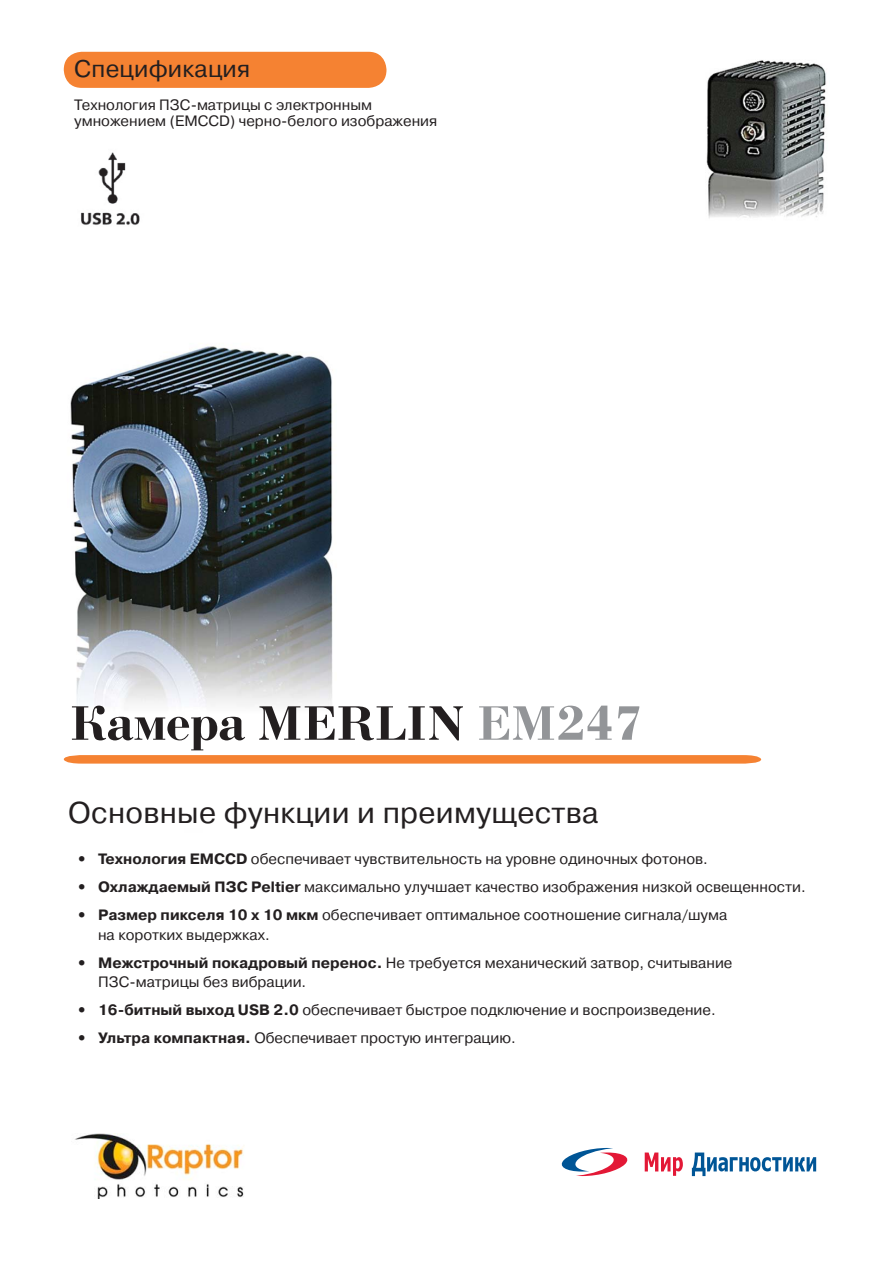
<style>
.page{position:relative;width:893px;height:1263px;background:#fff}
.page>*{position:absolute;margin:0;border:0;box-sizing:border-box;transform-origin:0 0}
.t1{font:700 51px "Bodoni C";color:#231f20}
.t2{font:30px "Pragmatica C";letter-spacing:.01em;color:#231f20}
.t3{font:24px "Pragmatica C";letter-spacing:.01em;color:#231f20}
.t4{font:15px/19.5px "Pragmatica C";color:#231f20}
.s1{color:#939598}
.s2{font-weight:700}
</style>
<div class="page">
<img style="left:63px;top:344px;width:270px;height:416px">
<svg style="left:561px;top:1148px;width:67px;height:28px"></svg>
<svg style="left:645px;top:1152px;width:38px;height:24px"></svg>
<svg style="left:692px;top:1152px;width:124px;height:24px"></svg>
<div style="left:64px;top:52px;width:322px;height:36px;background:#f58232;border-radius:18px"></div>
<img style="left:74px;top:1134px;width:170px;height:65px">
<img style="left:706px;top:60px;width:120px;height:158px">
<img style="left:81px;top:152px;width:59px;height:73px">
<svg style="left:64px;top:755px;width:697px;height:9px"></svg>
<h3 class="t3" style="left:74px;top:60px;width:177px">Спецификация</h3>
<p class="t4" style="left:74px;top:98px;width:365px;line-height:16.5px">Технология ПЗС-матрицы с электронным умножением (EMCCD) черно-белого изображения</p>
<h1 class="t1" style="left:70px;top:703px;width:575px">Камера MERLIN <span class="s1">EM247</span></h1>
<h2 class="t2" style="left:68px;top:802px;width:532px">Основные функции и преимущества</h2>
<p class="t4" style="left:77px;top:851px;width:633px"><span class="s2">• Технология EMCCD</span> обеспечивает чувствительность на уровне одиночных фотонов.</p>
<p class="t4" style="left:77px;top:879px;width:730px"><span class="s2">• Охлаждаемый ПЗС Peltier</span> максимально улучшает качество изображения низкой освещенности.</p>
<p class="t4" style="left:98px;top:907px;width:631px;text-indent:-21px"><span class="s2">• Размер пикселя 10 х 10 мкм</span> обеспечивает оптимальное соотношение сигнала/шума на коротких выдержках.</p>
<p class="t4" style="left:98px;top:954px;width:636px;text-indent:-21px"><span class="s2">• Межстрочный покадровый перенос.</span> Не требуется механический затвор, считывание<br>ПЗС-матрицы без вибрации.</p>
<p class="t4" style="left:77px;top:1002px;width:640px"><span class="s2">• 16-битный выход USB 2.0</span> обеспечивает быстрое подключение и воспроизведение.</p>
<p class="t4" style="left:77px;top:1030px;width:441px"><span class="s2">• Ультра компактная.</span> Обеспечивает простую интеграцию.</p>
</div>
